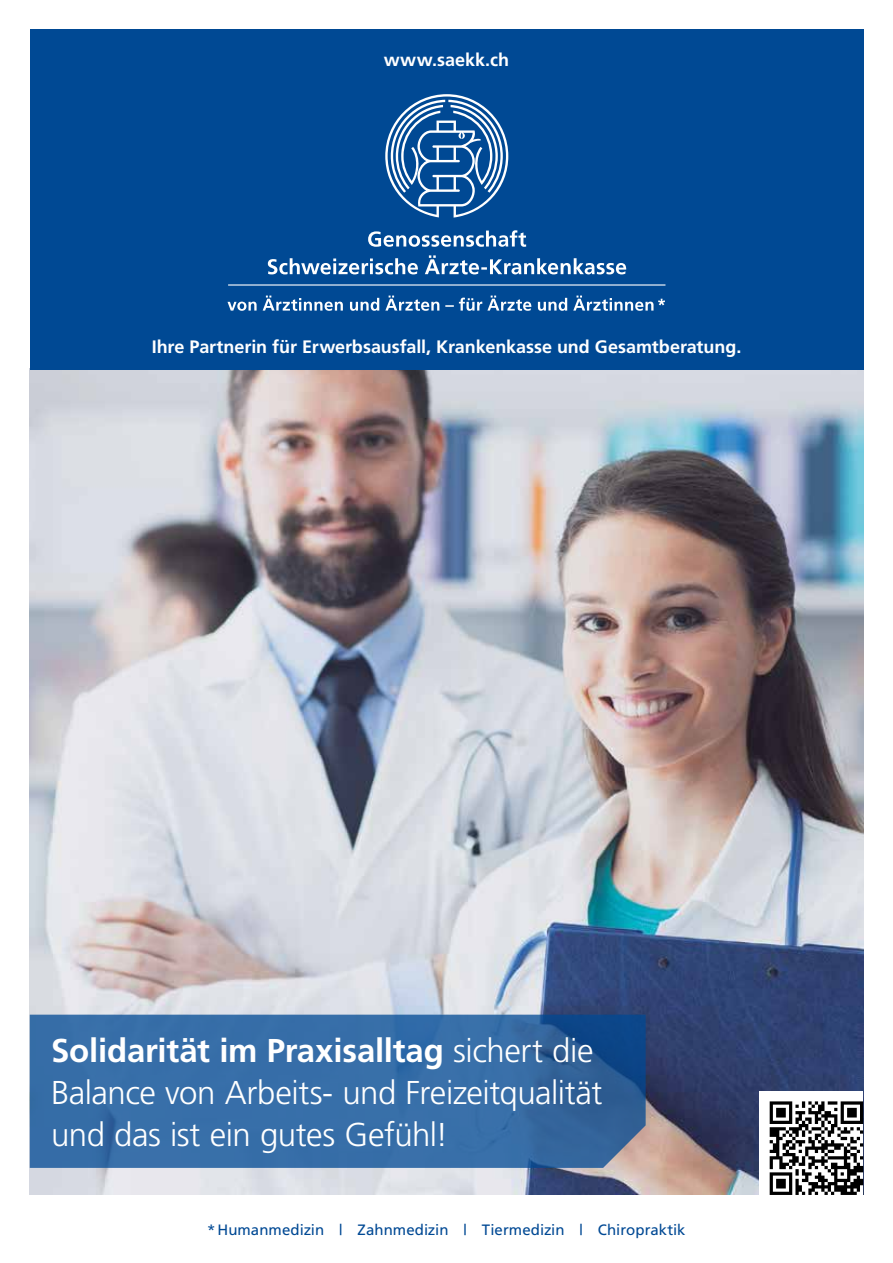
<style>
.page{position:relative;width:893px;height:1263px;background:#fff}
.page>*{position:absolute;margin:0;border:0;box-sizing:border-box;transform-origin:0 0}
.t1{font:300 33px/42px "Frutiger";letter-spacing:-.015em;color:#fff}
.t2{font:700 18px "Frutiger";color:#fff}
.t3{font:15px "Frutiger";color:#004994}
.s1{font-weight:700}
</style>
<div class="page">
<img style="left:30px;top:370px;width:833px;height:825px">
<div style="left:30px;top:30px;width:833px;height:340px;background:#004994"></div>
<div style="left:759px;top:1091px;width:104px;height:104px;background:#fff"></div>
<svg style="left:770px;top:1101px;width:93px;height:94px"></svg>
<svg style="left:385px;top:94px;width:123px;height:124px"></svg>
<svg style="left:268px;top:255px;width:358px;height:19px"></svg>
<svg style="left:368px;top:230px;width:158px;height:17px"></svg>
<svg style="left:227px;top:296px;width:438px;height:15px"></svg>
<hr style="left:228px;top:284px;width:437px;height:2px;background:#fff">
<svg style="left:30px;top:1015px;width:616px;height:153px;background:#356ba4"></svg>
<p class="t2" style="left:384px;top:49px;width:127px">www.saekk.ch</p>
<p class="t2" style="left:152px;top:336px;width:591px">Ihre Partnerin für Erwerbsausfall, Krankenkasse und Gesamtberatung.</p>
<p class="t1" style="left:51px;top:1029px;width:553px"><span class="s1">Solidarität im Praxisalltag</span> sichert die<br>Balance von Arbeits- und Freizeitqualität und das ist ein gutes Gefühl!</p>
<p class="t3" style="left:207px;top:1221px;width:480px">*Humanmedizin | Zahnmedizin | Tiermedizin | Chiropraktik</p>
</div>
